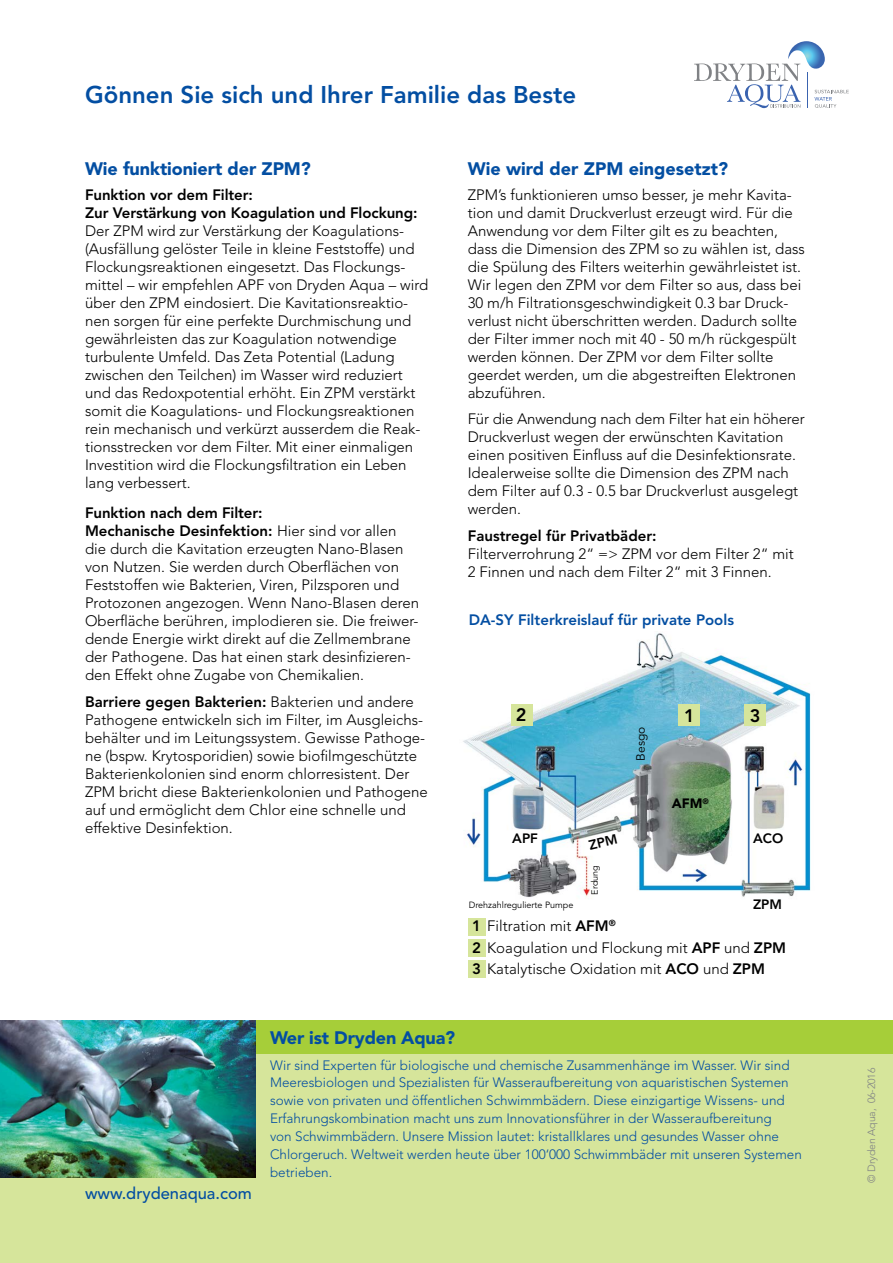
<style>
.page{position:relative;width:893px;height:1263px;background:#fff}
.page>*{position:absolute;margin:0;border:0;box-sizing:border-box;transform-origin:0 0}
.t1{font:800 24px "Avenir LT Std";color:#034ea2}
.t2{font:900 18px "Avenir";color:#034ea2}
.t3{font:900 18px "Avenir LT Std";letter-spacing:-.005em;color:#034ea2}
.t4{font:800 18px "Avenir LT Std";color:#000}
.t5{font:500 16.5px "Avenir";color:#034ea2}
.t6{font:300 15px/18px "Avenir";color:#000}
.t7{font:800 15px/18px "Avenir LT Std";letter-spacing:-.005em;color:#000}
.t8{font:800 15px "Avenir LT Std";color:#034ea2}
.t9{font:300 13.5px/18px "Avenir";color:#034ea2}
.t10{font:800 13.5px "Avenir LT Std";color:#000}
.t11{font:900 13.5px "Avenir LT Std";color:#000}
.t12{font:12px "Avenir";color:#000}
.t13{font:300 10.5px "Avenir";letter-spacing:-.01em;color:#808285}
.t14{font:9px "Avenir";color:#000}
.s1{font-family:"Avenir";font-weight:300}
.s2{font-family:"Avenir LT Std";font-weight:800}
</style>
<div class="page">
<svg style="left:694px;top:41px;width:155px;height:67px"></svg>
<div style="left:0;top:1020px;width:893px;height:243px;background:#d6e59b"></div>
<div style="left:248px;top:1020px;width:645px;height:34px;background:#a6ce39"></div>
<img style="left:0;top:1020px;width:255px;height:158px">
<img style="left:463px;top:633px;width:348px;height:266px">
<div style="left:511px;top:704px;width:21px;height:22px;background:#d6e59b"></div>
<div style="left:744px;top:705px;width:21px;height:21px;background:#d6e59b"></div>
<div style="left:678px;top:704px;width:22px;height:22px;background:#d6e59b"></div>
<div style="left:468px;top:918px;width:17px;height:17px;background:#d6e59b"></div>
<div style="left:468px;top:939px;width:17px;height:17px;background:#d6e59b"></div>
<div style="left:468px;top:960px;width:17px;height:17px;background:#d6e59b"></div>
<svg style="left:588px;top:834px;width:29px;height:16px"></svg>
<h1 class="t1" style="left:85px;top:81px;width:493px">Gönnen Sie sich und Ihrer Familie das Beste</h1>
<p class="t3" style="left:85px;top:158px;width:227px">Wie funktioniert der ZPM?</p>
<p class="t7" style="left:85px;top:185px;width:334px">Funktion vor dem Filter:<br>Zur Verstärkung von Koagulation und Flockung:</p>
<p class="t6" style="left:85px;top:221px;width:345px">Der ZPM wird zur Verstärkung der Koagulations-(Ausfällung gelöster Teile in kleine Feststoffe) und Flockungsreaktionen eingesetzt. Das Flockungs&shy;mittel – wir empfehlen APF von Dryden Aqua – wird über den ZPM eindosiert. Die Kavitationsreaktio&shy;nen sorgen für eine perfekte Durchmischung und gewährleisten das zur Koagulation notwendige turbulente Umfeld. Das Zeta Potential (Ladung zwischen den Teilchen) im Wasser wird reduziert und das Redoxpotential erhöht. Ein ZPM verstärkt somit die Koagulations- und Flockungsreaktionen rein mechanisch und verkürzt ausserdem die Reak&shy;tionsstrecken vor dem Filter. Mit einer einmaligen Investition wird die Flockungsfiltration ein Leben lang verbessert.</p>
<p class="t7" style="left:85px;top:504px;width:313px">Funktion nach dem Filter:<br>Mechanische Desinfektion: <span class="s1">Hier sind vor allen</span></p>
<p class="t6" style="left:85px;top:540px;width:336px">die durch die Kavitation erzeugten Nano-Blasen von Nutzen. Sie werden durch Oberflächen von Feststoffen wie Bakterien, Viren, Pilzsporen und Protozonen angezogen. Wenn Nano-Blasen deren Oberfläche berühren, implodieren sie. Die freiwer&shy;dende Energie wirkt direkt auf die Zellmembrane der Pathogene. Das hat einen stark desinfizieren&shy;den Effekt ohne Zugabe von Chemikalien.</p>
<p class="t7" style="left:85px;top:693px;width:330px">Barriere gegen Bakterien: <span class="s1">Bakterien und andere</span></p>
<p class="t6" style="left:85px;top:711px;width:344px">Pathogene entwickeln sich im Filter, im Ausgleichs&shy;behälter und im Leitungssystem. Gewisse Pathoge&shy;ne (bspw. Krytosporidien) sowie biofilmgeschützte Bakterienkolonien sind enorm chlorresistent. Der ZPM bricht diese Bakterienkolonien und Pathogene auf und ermöglicht dem Chlor eine schnelle und effektive Desinfektion.</p>
<p class="t2" style="left:468px;top:158px;width:262px">Wie wird der ZPM eingesetzt?</p>
<p class="t6" style="left:468px;top:185px;width:339px">ZPM’s funktionieren umso besser, je mehr Kavita&shy;tion und damit Druckverlust erzeugt wird. Für die Anwendung vor dem Filter gilt es zu beachten, dass die Dimension des ZPM so zu wählen ist, dass die Spülung des Filters weiterhin gewährleistet ist.<br>Wir legen den ZPM vor dem Filter so aus, dass bei 30 m/h Filtrationsgeschwindigkeit 0.3 bar Druck&shy;verlust nicht überschritten werden. Dadurch sollte der Filter immer noch mit 40 - 50 m/h rückgespült werden können. Der ZPM vor dem Filter sollte geerdet werden, um die abgestreiften Elektronen abzuführen.</p>
<p class="t6" style="left:468px;top:410px;width:338px">Für die Anwendung nach dem Filter hat ein höherer Druckverlust wegen der erwünschten Kavitation einen positiven Einfluss auf die Desinfektionsrate.<br>Idealerweise sollte die Dimension des ZPM nach dem Filter auf 0.3 - 0.5 bar Druckverlust ausgelegt werden.</p>
<p class="t7" style="left:468px;top:526px;width:190px">Faustregel für Privatbäder:</p>
<p class="t6" style="left:468px;top:544px;width:328px">Filterverrohrung 2“ =&gt; ZPM vor dem Filter 2“ mit<br>2 Finnen und nach dem Filter 2“ mit 3 Finnen.</p>
<p class="t8" style="left:469px;top:611px;width:267px">DA-SY Filterkreislauf für private Pools</p>
<p class="t4" style="left:516px;top:704px;width:12px">2</p>
<p class="t4" style="left:684px;top:705px;width:12px">1</p>
<p class="t4" style="left:750px;top:705px;width:12px">3</p>
<p class="t12" style="left:634px;top:761px;width:35px;rotate:-90deg">Besgo</p>
<p class="t11" style="left:672px;top:795px;width:39px">AFM<sup>®</sup></p>
<p class="t10" style="left:512px;top:830px;width:27px">APF</p>
<p class="t10" style="left:753px;top:830px;width:32px">ACO</p>
<p class="t14" style="left:589px;top:895px;width:31px;rotate:-90deg">Erdung</p>
<p class="t10" style="left:753px;top:896px;width:30px">ZPM</p>
<p class="t14" style="left:469px;top:900px;width:106px">Drehzahlregulierte Pumpe</p>
<p class="t6" style="left:472px;top:915px;width:316px;line-height:21.5px"><span class="s2">1</span> Filtration mit <span class="s2">AFM</span><sup>®<br></sup><span class="s2">2</span> Koagulation und Flockung mit <span class="s2">APF</span> und <span class="s2">ZPM<br>3</span> Katalytische Oxidation mit <span class="s2">ACO</span> und <span class="s2">ZPM</span></p>
<p class="t5" style="left:85px;top:1184px;width:168px">www.drydenaqua.com</p>
<p class="t2" style="left:270px;top:1027px;width:187px">Wer ist Dryden Aqua?</p>
<p class="t9" style="left:270px;top:1056px;width:533px">Wir sind Experten für biologische und chemische Zusammenhänge im Wasser. Wir sind Meeresbiologen und Spezialisten für Wasseraufbereitung von aquaristischen Systemen sowie von privaten und öffentlichen Schwimmbädern. Diese einzigartige Wissens- und Erfahrungskombination macht uns zum Innovationsführer in der Wasseraufbereitung<br>von Schwimmbädern. Unsere Mission lautet: kristallklares und gesundes Wasser ohne Chlorgeruch. Weltweit werden heute über 100‘000 Schwimmbäder mit unseren Systemen betrieben.</p>
<p class="t13" style="left:865px;top:1183px;width:117px;rotate:-90deg">© Dryden Aqua, 06-2016</p>
</div>
